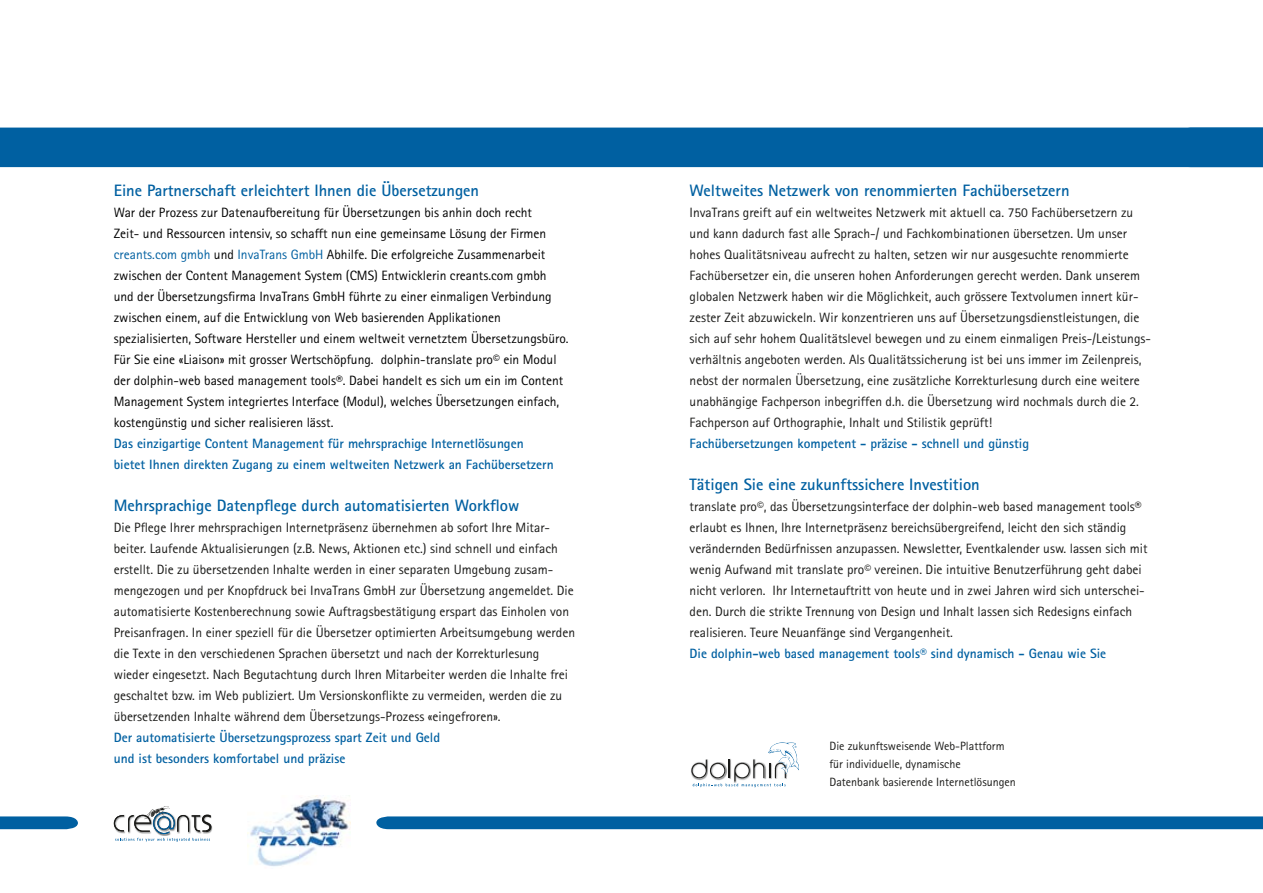
<style>
.page{position:relative;width:1263px;height:893px;background:#fff}
.page>*{position:absolute;margin:0;border:0;box-sizing:border-box;transform-origin:0 0}
.t1{font:700 16.5px "Rotis Sans Serif";color:#0060a1}
.t2{font:13.5px/21px "Rotis Sans Serif";color:#1a1a18}
.t3{font:13.5px/21px "Rotis Sans Serif";color:#000}
.t4{font:700 13.5px/21px "Rotis Sans Serif";color:#0060a1}
.t5{font:12px/18px "Rotis Sans Serif";color:#1a1a18}
.s1{color:#0060a1}
</style>
<div class="page">
<img style="left:113px;top:815px;width:100px;height:17px">
<svg style="left:114px;top:806px;width:97px;height:36px"></svg>
<div style="left:0;top:128px;width:1178px;height:39px;background:#0060a1"></div>
<div style="left:1178px;top:128px;width:85px;height:39px;background:#0060a1"></div>
<svg style="left:0;top:816px;width:78px;height:13px"></svg>
<svg style="left:376px;top:816px;width:887px;height:13px;background:#0966a4"></svg>
<img style="left:247px;top:795px;width:104px;height:72px">
<svg style="left:691px;top:742px;width:108px;height:45px"></svg>
<p class="t1" style="left:114px;top:180px;width:367px">Eine Partnerschaft erleichtert Ihnen die Übersetzungen</p>
<p class="t3" style="left:114px;top:202px;width:456px">War der Prozess zur Datenaufbereitung für Übersetzungen bis anhin doch recht<br>Zeit- und Ressourcen intensiv, so schafft nun eine gemeinsame Lösung der Firmen <span class="s1">creants.com gmbh</span> und <span class="s1">InvaTrans GmbH</span> Abhilfe. Die erfolgreiche Zusammenarbeit zwischen der Content Management System (CMS) Entwicklerin creants.com gmbh und der Übersetzungsfirma InvaTrans GmbH führte zu einer einmaligen Verbindung zwischen einem, auf die Entwicklung von Web basierenden Applikationen spezialisierten, Software Hersteller und einem weltweit vernetztem Übersetzungsbüro.<br>Für Sie eine «Liaison» mit grosser Wertschöpfung. dolphin-translate pro© ein Modul der dolphin-web based management tools®. Dabei handelt es sich um ein im Content Management System integriertes Interface (Modul), welches Übersetzungen einfach, kostengünstig und sicher realisieren lässt.</p>
<p class="t4" style="left:114px;top:433px;width:441px">Das einzigartige Content Management für mehrsprachige Internetlösungen bietet Ihnen direkten Zugang zu einem weltweiten Netzwerk an Fachübersetzern</p>
<p class="t1" style="left:114px;top:495px;width:407px">Mehrsprachige Datenpflege durch automatisierten Workflow</p>
<p class="t2" style="left:114px;top:517px;width:463px">Die Pflege Ihrer mehrsprachigen Internetpräsenz übernehmen ab sofort Ihre Mitar&shy;beiter. Laufende Aktualisierungen (z.B. News, Aktionen etc.) sind schnell und einfach erstellt. Die zu übersetzenden Inhalte werden in einer separaten Umgebung zusam&shy;mengezogen und per Knopfdruck bei InvaTrans GmbH zur Übersetzung angemeldet. Die automatisierte Kostenberechnung sowie Auftragsbestätigung erspart das Einholen von Preisanfragen. In einer speziell für die Übersetzer optimierten Arbeitsumgebung werden die Texte in den verschiedenen Sprachen übersetzt und nach der Korrekturlesung wieder eingesetzt. Nach Begutachtung durch Ihren Mitarbeiter werden die Inhalte frei geschaltet bzw. im Web publiziert. Um Versionskonflikte zu vermeiden, werden die zu übersetzenden Inhalte während dem Übersetzungs-Prozess «eingefroren».</p>
<p class="t4" style="left:114px;top:727px;width:328px">Der automatisierte Übersetzungsprozess spart Zeit und Geld und ist besonders komfortabel und präzise</p>
<p class="t1" style="left:690px;top:180px;width:381px">Weltweites Netzwerk von renommierten Fachübersetzern</p>
<p class="t2" style="left:690px;top:202px;width:463px">InvaTrans greift auf ein weltweites Netzwerk mit aktuell ca. 750 Fachübersetzern zu und kann dadurch fast alle Sprach-/ und Fachkombinationen übersetzen. Um unser hohes Qualitätsniveau aufrecht zu halten, setzen wir nur ausgesuchte renommierte Fachübersetzer ein, die unseren hohen Anforderungen gerecht werden. Dank unserem globalen Netzwerk haben wir die Möglichkeit, auch grössere Textvolumen innert kür&shy;zester Zeit abzuwickeln. Wir konzentrieren uns auf Übersetzungsdienstleistungen, die sich auf sehr hohem Qualitätslevel bewegen und zu einem einmaligen Preis-/Leistungs&shy;verhältnis angeboten werden. Als Qualitätssicherung ist bei uns immer im Zeilenpreis, nebst der normalen Übersetzung, eine zusätzliche Korrekturlesung durch eine weitere unabhängige Fachperson inbegriffen d.h. die Übersetzung wird nochmals durch die 2.<br>Fachperson auf Orthographie, Inhalt und Stilistik geprüft!</p>
<p class="t4" style="left:690px;top:433px;width:341px">Fachübersetzungen kompetent - präzise - schnell und günstig</p>
<p class="t1" style="left:690px;top:474px;width:292px">Tätigen Sie eine zukunftssichere Investition</p>
<p class="t2" style="left:690px;top:496px;width:459px">translate pro©, das Übersetzungsinterface der dolphin-web based management tools® erlaubt es Ihnen, Ihre Internetpräsenz bereichsübergreifend, leicht den sich ständig verändernden Bedürfnissen anzupassen. Newsletter, Eventkalender usw. lassen sich mit wenig Aufwand mit translate pro© vereinen. Die intuitive Benutzerführung geht dabei nicht verloren. Ihr Internetauftritt von heute und in zwei Jahren wird sich unterschei&shy;den. Durch die strikte Trennung von Design und Inhalt lassen sich Redesigns einfach realisieren. Teure Neuanfänge sind Vergangenheit.</p>
<p class="t4" style="left:690px;top:643px;width:418px">Die dolphin-web based management tools® sind dynamisch - Genau wie Sie</p>
<p class="t5" style="left:829px;top:737px;width:188px">Die zukunftsweisende Web-Plattform für individuelle, dynamische<br>Datenbank basierende Internetlösungen</p>
</div>
